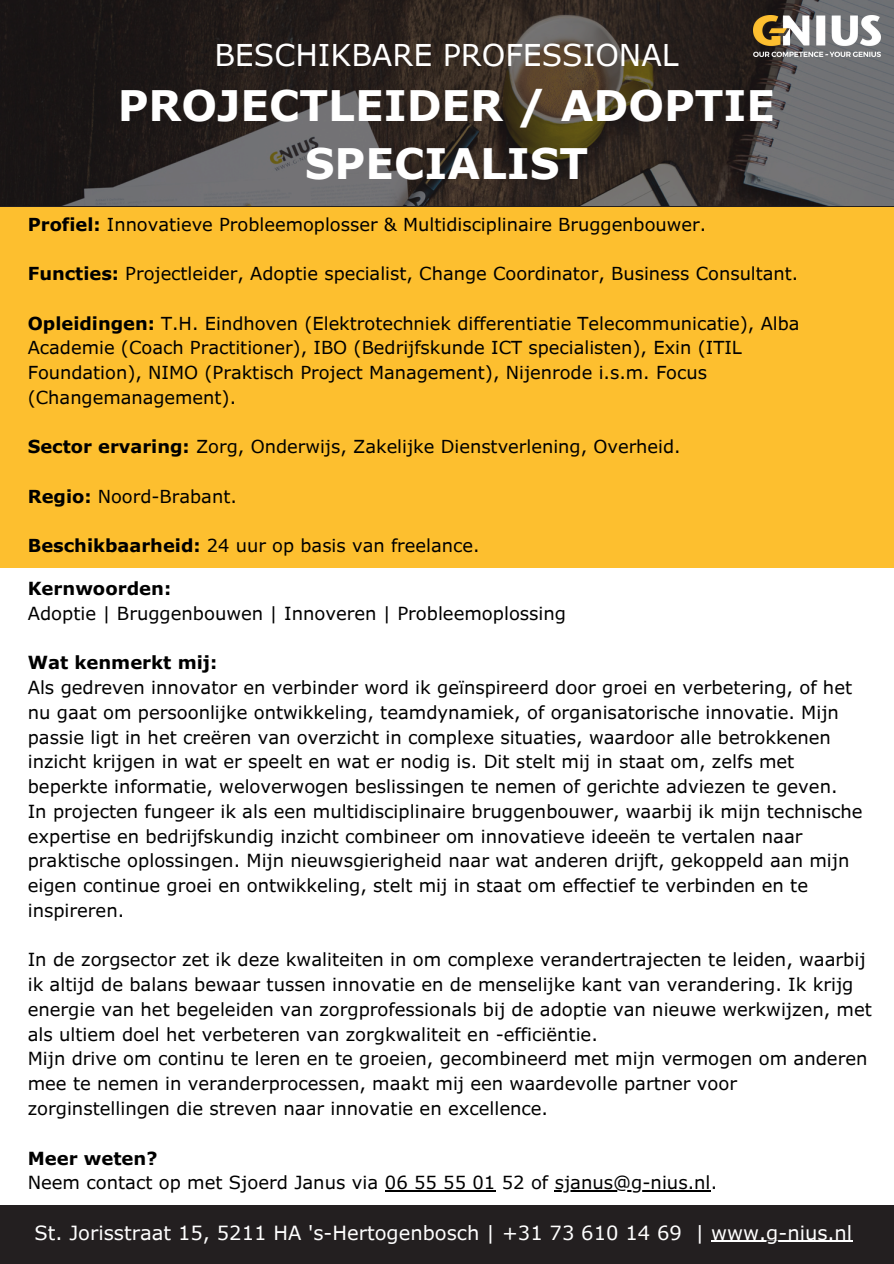
<style>
.page{position:relative;width:894px;height:1264px;background:#fff}
.page>*{position:absolute;margin:0;border:0;box-sizing:border-box;transform-origin:0 0}
.t1{font:700 42px/58.5px "Verdana Pro";color:#fff;text-align:center}
.t2{font:30px "Verdana Pro";color:#fff}
.t3{font:19.5px "Verdana Pro";color:#fff}
.t4{font:18px/24.8px "Verdana Pro";color:#000}
.t5{font:700 18px "Verdana Pro";color:#000}
.t6{font:17.85px/24.8px "Verdana Pro";color:#000}
.s1{font-weight:700}
</style>
<div class="page">
<div style="left:0;top:206px;width:893px;height:361px;background:#fdbf2f"></div>
<div style="left:1px;top:1205px;width:892px;height:58px;background:#231f20"></div>
<img style="left:0;top:0;width:893px;height:206px">
<hr style="left:385px;top:1190px;width:110px;height:1px;background:#000">
<hr style="left:554px;top:1190px;width:156px;height:1px;background:#000">
<hr style="left:711px;top:1240px;width:141px;height:1px;background:#fff">
<img style="left:753px;top:15px;width:127px;height:42px">
<p class="t2" style="left:214px;top:35px;width:465px">BESCHIKBARE PROFESSIONAL</p>
<p class="t1" style="left:118px;top:75px;width:658px">PROJECTLEIDER / ADOPTIE<br>SPECIALIST</p>
<p class="t6" style="left:28px;top:211px;width:679px"><span class="s1">Profiel:</span> Innovatieve Probleemoplosser &amp; Multidisciplinaire Bruggenbouwer.</p>
<h1 class="t6" style="left:28px;top:260px;width:772px"><span class="s1">Functies:</span> Projectleider, Adoptie specialist, Change Coordinator, Business Consultant.</h1>
<p class="t6" style="left:28px;top:310px;width:773px"><span class="s1">Opleidingen:</span> T.H. Eindhoven (Elektrotechniek differentiatie Telecommunicatie), Alba Academie (Coach Practitioner), IBO (Bedrijfskunde ICT specialisten), Exin (ITIL Foundation), NIMO (Praktisch Project Management), Nijenrode i.s.m. Focus (Changemanagement).</p>
<p class="t6" style="left:28px;top:434px;width:654px"><span class="s1">Sector ervaring:</span> Zorg, Onderwijs, Zakelijke Dienstverlening, Overheid.</p>
<p class="t6" style="left:28px;top:483px;width:210px"><span class="s1">Regio:</span> Noord-Brabant.</p>
<p class="t6" style="left:28px;top:533px;width:453px"><span class="s1">Beschikbaarheid:</span> 24 uur op basis van freelance.</p>
<p class="t5" style="left:28px;top:577px;width:145px">Kernwoorden:</p>
<p class="t4" style="left:28px;top:600px;width:540px">Adoptie | Bruggenbouwen | Innoveren | Probleemoplossing</p>
<p class="t5" style="left:28px;top:651px;width:191px">Wat kenmerkt mij:</p>
<p class="t4" style="left:28px;top:674px;width:825px">Als gedreven innovator en verbinder word ik geïnspireerd door groei en verbetering, of het nu gaat om persoonlijke ontwikkeling, teamdynamiek, of organisatorische innovatie. Mijn passie ligt in het creëren van overzicht in complexe situaties, waardoor alle betrokkenen inzicht krijgen in wat er speelt en wat er nodig is. Dit stelt mij in staat om, zelfs met beperkte informatie, weloverwogen beslissingen te nemen of gerichte adviezen te geven.</p>
<p class="t4" style="left:28px;top:798px;width:836px">In projecten fungeer ik als een multidisciplinaire bruggenbouwer, waarbij ik mijn technische expertise en bedrijfskundig inzicht combineer om innovatieve ideeën te vertalen naar praktische oplossingen. Mijn nieuwsgierigheid naar wat anderen drijft, gekoppeld aan mijn eigen continue groei en ontwikkeling, stelt mij in staat om effectief te verbinden en te inspireren.</p>
<p class="t4" style="left:28px;top:946px;width:845px">In de zorgsector zet ik deze kwaliteiten in om complexe verandertrajecten te leiden, waarbij ik altijd de balans bewaar tussen innovatie en de menselijke kant van verandering. Ik krijg energie van het begeleiden van zorgprofessionals bij de adoptie van nieuwe werkwijzen, met als ultiem doel het verbeteren van zorgkwaliteit en -efficiëntie.</p>
<p class="t4" style="left:28px;top:1045px;width:841px">Mijn drive om continu te leren en te groeien, gecombineerd met mijn vermogen om anderen mee te nemen in veranderprocessen, maakt mij een waardevolle partner voor zorginstellingen die streven naar innovatie en excellence.</p>
<p class="t5" style="left:28px;top:1146px;width:131px">Meer weten?</p>
<p class="t4" style="left:28px;top:1169px;width:690px">Neem contact op met Sjoerd Janus via 06 55 55 01 52 of sjanus@g-nius.nl.</p>
<p class="t3" style="left:34px;top:1220px;width:819px">St. Jorisstraat 15, 5211 HA 's-Hertogenbosch | +31 73 610 14 69 | www.g-nius.nl</p>
</div>
